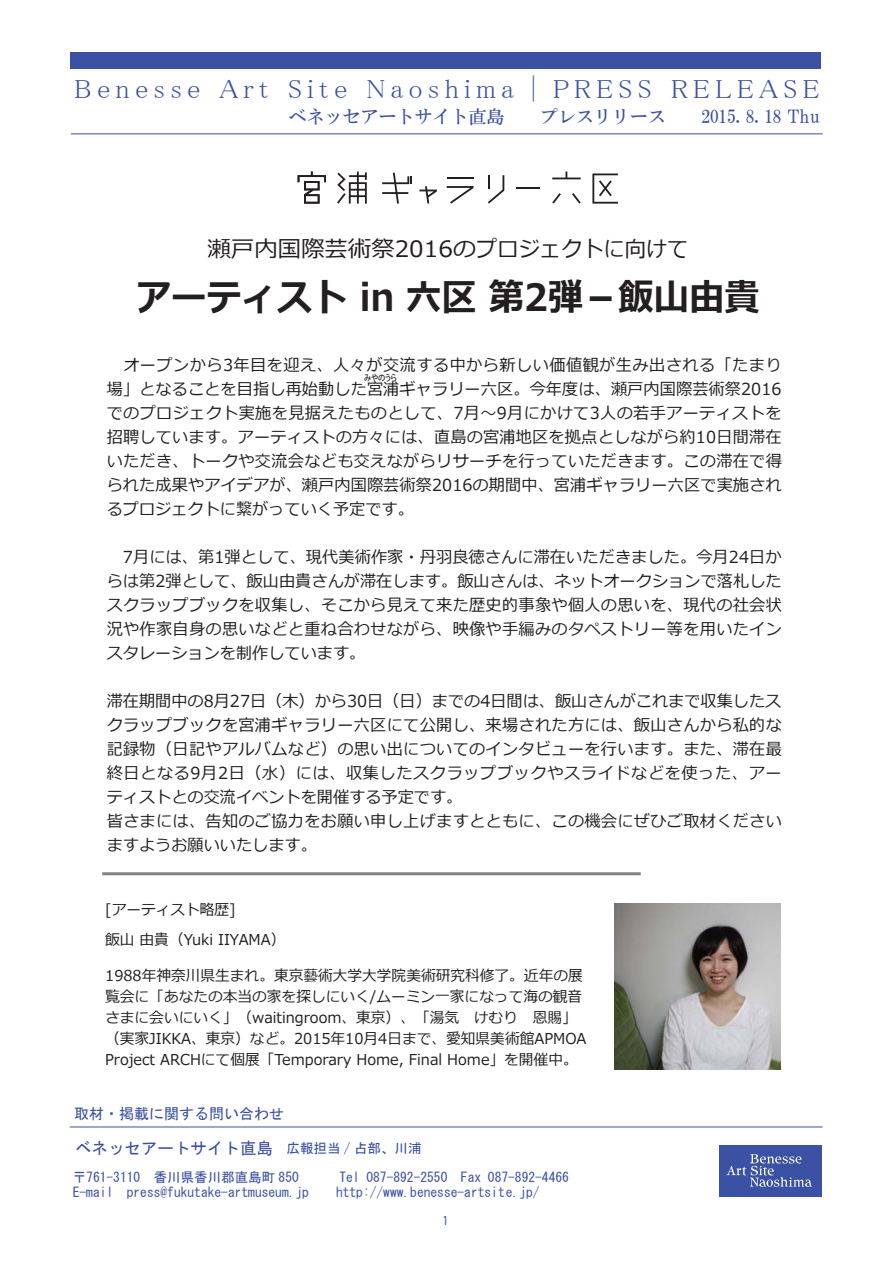
<style>
.page{position:relative;width:893px;height:1263px;background:#fff}
.page>*{position:absolute;margin:0;border:0;box-sizing:border-box;transform-origin:0 0}
.t1{font:700 37.5px "Meiryo";color:#231f20;scale:.94 1}
.t2{font:26.25px "MS P Mincho";letter-spacing:.175em;color:#3b51a3;scale:1.09 1}
.t3{font:22.5px "Meiryo";color:#231f20;scale:1.04 1}
.t4{font:18px "HGS Mincho B";color:#3b51a3}
.t5{font:16.5px/24px "Meiryo";letter-spacing:.02em;color:#231f20;text-align:justify}
.t6{font:16.5px "Ro Gothic Pro Bd 90 ms RKSJ H";color:#3b51a3}
.t7{font:15px/21px "Meiryo";color:#231f20}
.t8{font:15px "Ro Gothic Pro Md 90 ms RKSJ H";color:#3b51a3}
.t9{font:13.5px/28.2px "Ro Gothic Pro Md 90 ms RKSJ H";color:#3b51a3}
.t10{font:12px "Koz Go Pro";color:#3b51a3}
.t11{font:500 8.4px "Koz Go Pro";letter-spacing:-.075em;color:#231f20;scale:.85 1}
.s1{font-size:13.5px}
</style>
<div class="page">
<hr style="left:71px;top:134px;width:752px;height:1px;background:#3b51a3">
<div style="left:70px;top:53px;width:751px;height:16px;background:#3b51a3"></div>
<div style="left:719px;top:1146px;width:102px;height:51px;background:#3b51a3"></div>
<svg style="left:727px;top:1154px;width:85px;height:33px"></svg>
<hr style="left:70px;top:1127px;width:752px;height:1px;background:#3b51a3">
<svg style="left:552px;top:193px;width:9px;height:11px"></svg>
<svg style="left:572px;top:193px;width:9px;height:11px"></svg>
<svg style="left:337px;top:172px;width:30px;height:32px"></svg>
<svg style="left:419px;top:186px;width:18px;height:18px"></svg>
<svg style="left:382px;top:173px;width:30px;height:31px"></svg>
<hr style="left:447px;top:177px;width:27px;height:2px;background:#231f20">
<svg style="left:447px;top:186px;width:27px;height:18px"></svg>
<svg style="left:488px;top:175px;width:16px;height:29px"></svg>
<svg style="left:516px;top:187px;width:24px;height:1px"></svg>
<svg style="left:298px;top:172px;width:28px;height:32px"></svg>
<svg style="left:552px;top:172px;width:29px;height:7px"></svg>
<svg style="left:592px;top:173px;width:26px;height:31px"></svg>
<hr style="left:102px;top:872px;width:539px;height:3px;background:#818387">
<img style="left:615px;top:904px;width:165px;height:165px">
<p class="t2" style="left:74px;top:76px;width:685px">B e n esse Ar t Site Na o s h ima｜PRESS RE L E A S E</p>
<p class="t4" style="left:288px;top:108px;width:533px">ベネッセアートサイト直島 　 　 プレスリリース 　 2015. 8. 18 Thu</p>
<p class="t3" style="left:208px;top:233px;width:464px">瀬戸内国際芸術祭2016のプロジェクトに向けて</p>
<p class="t1" style="left:136px;top:271px;width:665px">アーティスト in 六区 第2弾－飯山由貴</p>
<p class="t5" style="left:107px;top:354px;width:677px">　オープンから3年目を迎え、人々が交流する中から新しい価値観が生み出される「たまり場」となることを目指し再始動した宮浦ギャラリー六区。今年度は、瀬戸内国際芸術祭2016でのプロジェクト実施を見据えたものとして、7月～9月にかけて3人の若手アーティストを招聘しています。アーティストの方々には、直島の宮浦地区を拠点としながら約10日間滞在いただき、トークや交流会なども交えながらリサーチを行っていただきます。この滞在で得られた成果やアイデアが、瀬戸内国際芸術祭2016の期間中、宮浦ギャラリー六区で実施されるプロジェクトに繋がっていく予定です。</p>
<p class="t5" style="left:107px;top:546px;width:677px">　7月には、第1弾として、現代美術作家・丹羽良徳さんに滞在いただきました。今月24日からは第2弾として、飯山由貴さんが滞在します。飯山さんは、ネットオークションで落札したスクラップブックを収集し、そこから見えて来た歴史的事象や個人の思いを、現代の社会状況や作家自身の思いなどと重ね合わせながら、映像や手編みのタペストリー等を用いたインスタレーションを制作しています。</p>
<p class="t5" style="left:107px;top:690px;width:677px;text-align:left">滞在期間中の8月27日（木）から30日（日）までの4日間は、飯山さんがこれまで収集したスクラップブックを宮浦ギャラリー六区にて公開し、来場された方には、飯山さんから私的な記録物（日記やアルバムなど）の思い出についてのインタビューを行います。また、滞在最終日となる9月2日（水）には、収集したスクラップブックやスライドなどを使った、アーティストとの交流イベントを開催する予定です。<br>皆さまには、告知のご協力をお願い申し上げますとともに、この機会にぜひご取材くださいますようお願いいたします。</p>
<p class="t11" style="left:364px;top:372px;width:41px">みやのうら</p>
<p class="t7" style="left:105px;top:896px;width:182px;line-height:30px">[アーティスト略歴]<br>飯山 由貴（Yuki IIYAMA）</p>
<p class="t7" style="left:105px;top:966px;width:483px">1988年神奈川県生まれ。東京藝術大学大学院美術研究科修了。近年の展覧会に「あなたの本当の家を探しにいく/ムーミン一家になって海の観音さまに会いにいく」（waitingroom、東京）、「湯気　けむり　恩賜」（実家JIKKA、東京）など。2015年10月4日まで、愛知県美術館APMOA Project ARCHにて個展「Temporary Home, Final Home」を開催中。</p>
<p class="t8" style="left:74px;top:1106px;width:211px">取材・掲載に関する問い合わせ</p>
<p class="t6" style="left:75px;top:1140px;width:213px">ベネッセアートサイト直島 <span class="s1">　</span></p>
<p class="t9" style="left:73px;top:1134px;width:350px;text-indent:214px">広報担当 / 占部、川浦〒 0113-167 　香川県香川郡直島町 058</p>
<p class="t9" style="left:73px;top:1169px;width:498px;line-height:15px;text-indent:388px">6644-298-780xaF<br>E-mail press@fukutake-artmuseum.jp　 http://www.benesse-artsit e.jp/</p>
<p class="t9" style="left:339px;top:1162px;width:109px">0552-298-780leT</p>
<p class="t10" style="left:442px;top:1213px;width:8px">1</p>
</div>
